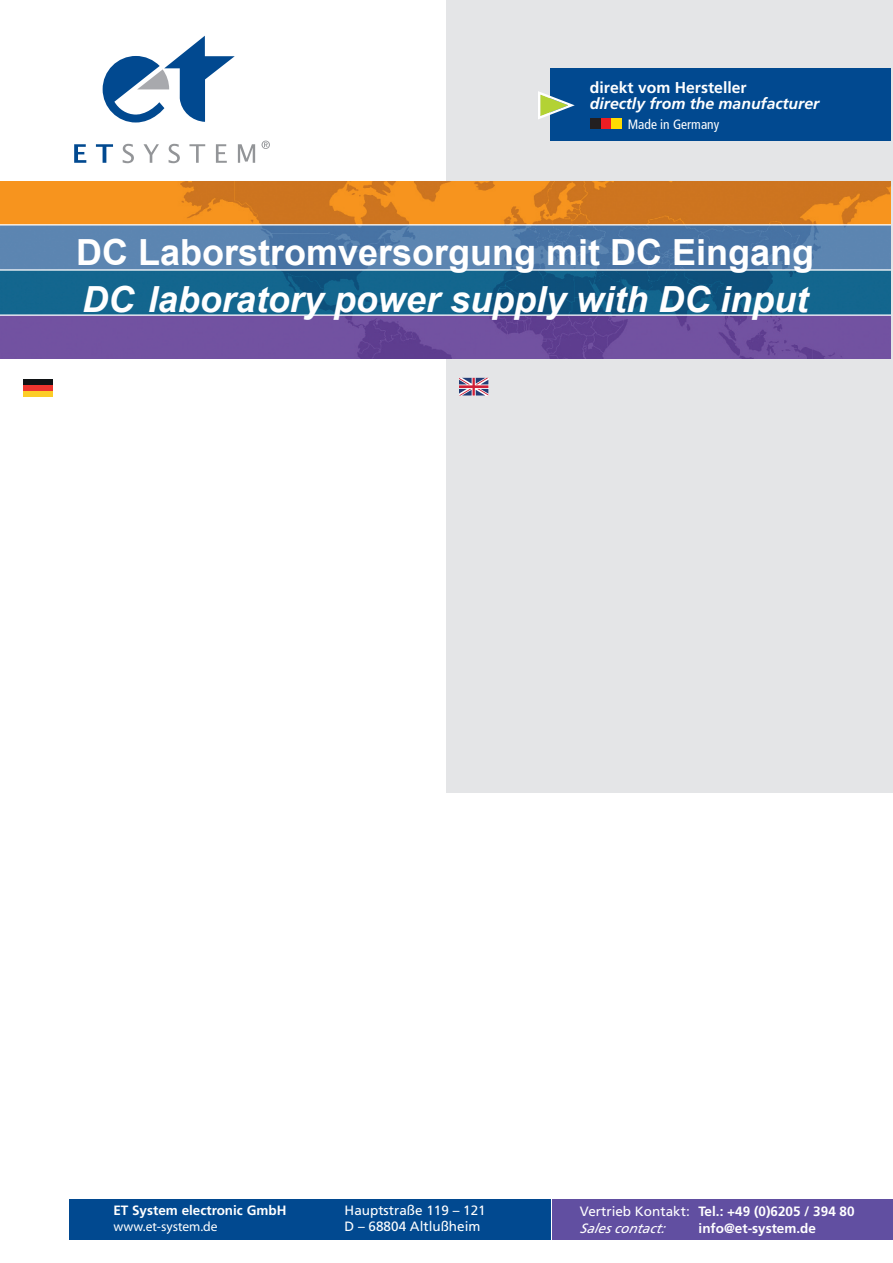
<style>
.page{position:relative;width:893px;height:1263px;background:#fff}
.page>*{position:absolute;margin:0;border:0;box-sizing:border-box;transform-origin:0 0}
.t1{font:700 36px "Arial";color:#fff}
.t2{font:italic 700 36px "Arial";color:#fff}
.t3{font:italic 700 15.75px "Frutiger";color:#fff}
.t4{font:700 15.75px "Frutiger";color:#fff}
.t5{font:700 13.5px/16.5px "Frutiger";color:#fff}
.t6{font:13.5px/16.2px "Frutiger";color:#fff}
.t7{font:13.5px "Myriad Pro";color:#fff}
.t8{font:condensed 13.5px "Frutiger";color:#fff}
.s1{font-weight:400}
.s2{font-weight:400;font-style:italic}
</style>
<div class="page">
<div style="left:446px;top:0;width:447px;height:793px;background:#e4e5e7"></div>
<div style="left:553px;top:1199px;width:340px;height:41px;background:#614fa1"></div>
<div style="left:551px;top:68px;width:340px;height:72px;background:#014990"></div>
<svg style="left:103px;top:36px;width:132px;height:86px"></svg>
<svg style="left:74px;top:144px;width:12px;height:19px"></svg>
<svg style="left:96px;top:144px;width:17px;height:19px"></svg>
<svg style="left:123px;top:144px;width:11px;height:19px"></svg>
<svg style="left:144px;top:144px;width:15px;height:19px"></svg>
<svg style="left:169px;top:144px;width:11px;height:19px"></svg>
<svg style="left:189px;top:144px;width:16px;height:19px"></svg>
<svg style="left:216px;top:144px;width:11px;height:19px"></svg>
<svg style="left:238px;top:144px;width:17px;height:19px"></svg>
<svg style="left:262px;top:141px;width:8px;height:8px"></svg>
<img style="left:0;top:182px;width:890px;height:176px">
<svg style="left:538px;top:91px;width:37px;height:28px"></svg>
<div style="left:23px;top:379px;width:29px;height:6px;background:#101315"></div>
<div style="left:23px;top:385px;width:29px;height:6px;background:#ee352f"></div>
<div style="left:23px;top:391px;width:29px;height:6px;background:#fccd27"></div>
<svg style="left:459px;top:378px;width:29px;height:18px"></svg>
<div style="left:590px;top:118px;width:11px;height:11px;background:#231f20"></div>
<div style="left:601px;top:118px;width:10px;height:11px;background:#ee1d23"></div>
<div style="left:611px;top:118px;width:11px;height:11px;background:#ffdc01"></div>
<div style="left:70px;top:1199px;width:481px;height:41px;background:#014990"></div>
<p class="t4" style="left:590px;top:81px;width:158px">direkt vom Hersteller</p>
<p class="t3" style="left:590px;top:97px;width:231px">directly from the manufacturer</p>
<p class="t8" style="left:628px;top:119px;width:93px">Made in Germany</p>
<h1 class="t1" style="left:76px;top:227px;width:740px">DC Laborstromversorgung mit DC Eingang</h1>
<h1 class="t2" style="left:82px;top:275px;width:727px">DC laboratory power supply with DC input</h1>
<p class="t5" style="left:113px;top:1203px;width:175px">ET System electronic GmbH</p>
<p class="t7" style="left:113px;top:1221px;width:106px">www.et-system.de</p>
<p class="t6" style="left:345px;top:1203px;width:143px">Hauptstraße 119 – 121<br>D – 68804 Altlußheim</p>
<p class="t5" style="left:580px;top:1204px;width:276px"><span class="s1">Vertrieb Kontakt:</span> Tel.: +49 (0)6205 / 394 80<br><span class="s2">Sales contact:</span></p>
<p class="t5" style="left:699px;top:1220px;width:119px">info@et-system.de</p>
</div>
